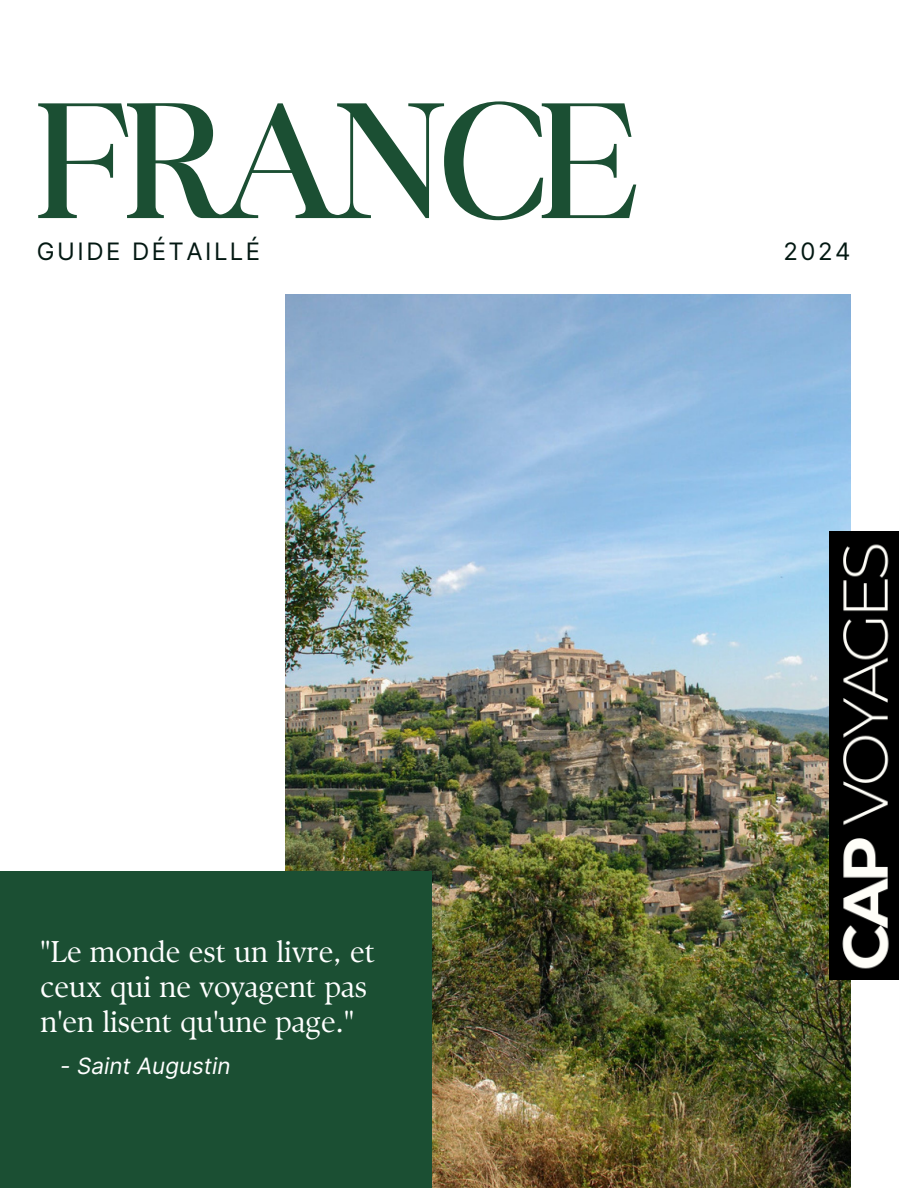
<style>
.page{position:relative;width:918px;height:1188px;background:#fff}
.page>*{position:absolute;margin:0;border:0;box-sizing:border-box;transform-origin:0 0}
.t1{font:300 177px "Boston Angel";letter-spacing:-.02em;color:#1b4f33}
.t2{font:30px/34.8px "TY Serif D";color:#fff}
.t3{font:24px "Inter";letter-spacing:.105em;color:#031812}
.t4{font:italic 22.5px "Inter";color:#fff}
</style>
<div class="page">
<img style="left:285px;top:295px;width:565px;height:893px">
<div style="left:0;top:871px;width:431px;height:317px;background:#1b4f33"></div>
<img style="left:829px;top:531px;width:70px;height:449px">
<p class="t1" style="left:37px;top:55px;width:601px">FRANCE</p>
<p class="t3" style="left:37px;top:237px;width:85px">GUIDE</p>
<p class="t3" style="left:132px;top:237px;width:130px">DÉTAILLÉ</p>
<p class="t3" style="left:784px;top:237px;width:68px">2024</p>
<p class="t2" style="left:40px;top:934px;width:336px">"Le monde est un livre, et ceux qui ne voyagent pas n'en lisent qu'une page."</p>
<p class="t4" style="left:60px;top:1053px;width:172px">- Saint Augustin</p>
</div>
